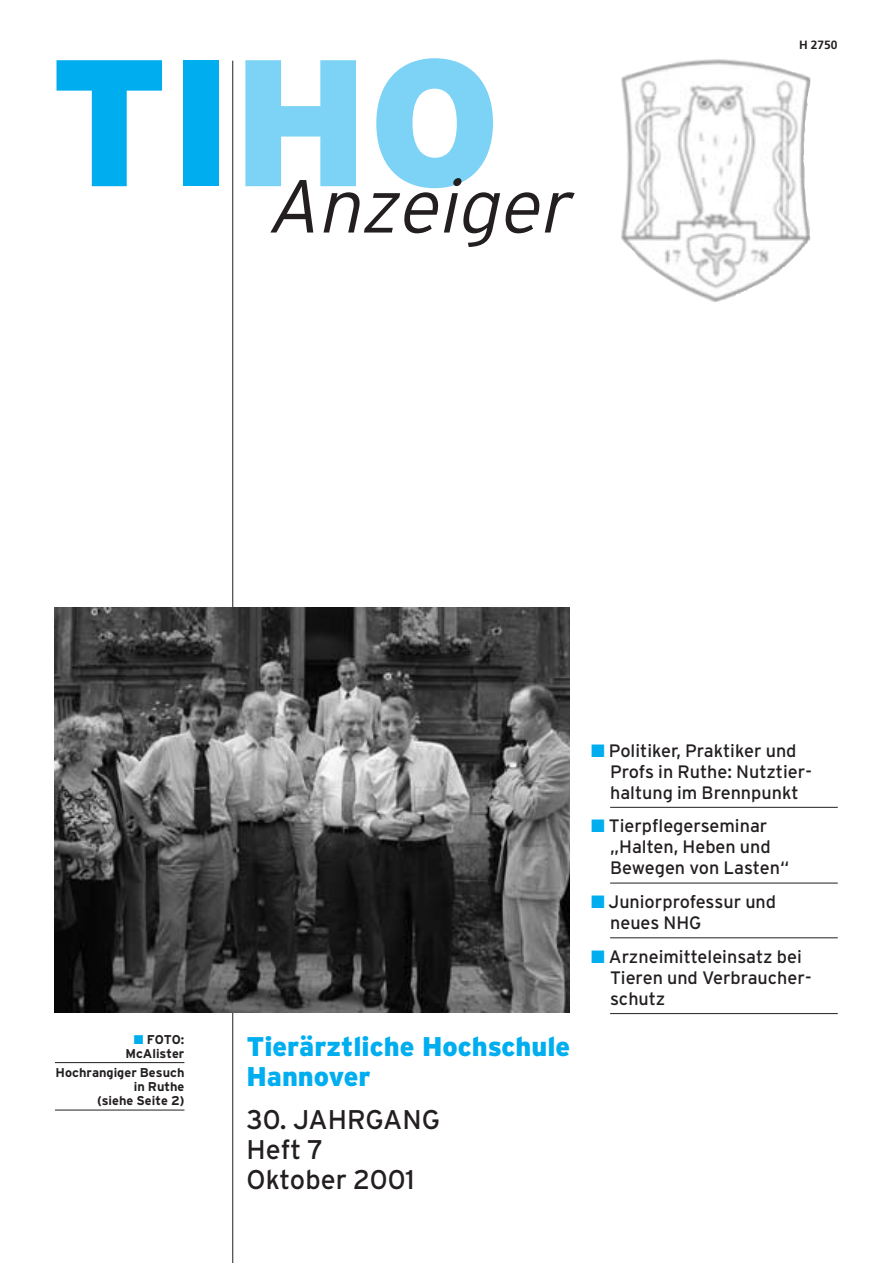
<style>
.page{position:relative;width:893px;height:1263px;background:#fff}
.page>*{position:absolute;margin:0;border:0;box-sizing:border-box;transform-origin:0 0}
.t1{font:900 180px "Interstate";color:#00aeef}
.t2{font:italic 300 75px "Interstate";color:#231f20}
.t3{font:900 27px/30px "Interstate";color:#00aeef}
.t4{font:27px/30px "Interstate";color:#231f20}
.t5{font:18px/21px "Interstate";color:#231f20}
.t6{font:700 12.75px/14.4px "Interstate";color:#231f20;text-align:right}
.t7{font:700 12px "Frutiger";color:#231f20}
.s1{color:#7cd3f6}
.s2{color:#00aeef}
</style>
<div class="page">
<hr style="left:232px;top:61px;width:1px;height:1202px;background:#231f20">
<img style="left:55px;top:607px;width:514px;height:406px">
<img style="left:621px;top:59px;width:190px;height:243px">
<hr style="left:610px;top:807px;width:227px;height:1px;background:#231f20">
<hr style="left:610px;top:883px;width:227px;height:1px;background:#231f20">
<hr style="left:610px;top:938px;width:227px;height:1px;background:#231f20">
<hr style="left:610px;top:1013px;width:227px;height:1px;background:#231f20">
<hr style="left:55px;top:1062px;width:129px;height:1px;background:#231f20">
<hr style="left:55px;top:1110px;width:129px;height:1px;background:#231f20">
<h1 class="t1" style="left:49px;top:55px;width:453px">TI<span class="s1">HO</span></h1>
<h2 class="t2" style="left:266px;top:178px;width:319px">Anzeiger</h2>
<p class="t7" style="left:799px;top:40px;width:40px">H 2750</p>
<p class="t6" style="left:125px;top:1033px;width:61px"><span class="s2">■</span> FOTO:<br>McAlister</p>
<p class="t6" style="left:56px;top:1066px;width:130px">Hochrangiger Besuch in Ruthe<br>(siehe Seite 2)</p>
<h3 class="t3" style="left:246px;top:1033px;width:325px">Tierärztliche Hochschule<br>Hannover</h3>
<h3 class="t4" style="left:246px;top:1107px;width:195px">30. JAHRGANG<br>Heft 7<br>Oktober 2001</h3>
<p class="t5" style="left:610px;top:742px;width:203px;text-indent:-19px"><span class="s2">■</span> Politiker, Praktiker und<br>Profs in Ruthe: Nutztier&shy;haltung im Brennpunkt</p>
<p class="t5" style="left:610px;top:817px;width:180px;text-indent:-19px"><span class="s2">■</span> Tierpflegerseminar „Halten, Heben und<br>Bewegen von Lasten“</p>
<p class="t5" style="left:610px;top:893px;width:167px;text-indent:-19px"><span class="s2">■</span> Juniorprofessur und neues NHG</p>
<p class="t5" style="left:610px;top:948px;width:203px;text-indent:-19px"><span class="s2">■</span> Arzneimitteleinsatz bei<br>Tieren und Verbraucher&shy;schutz</p>
</div>
